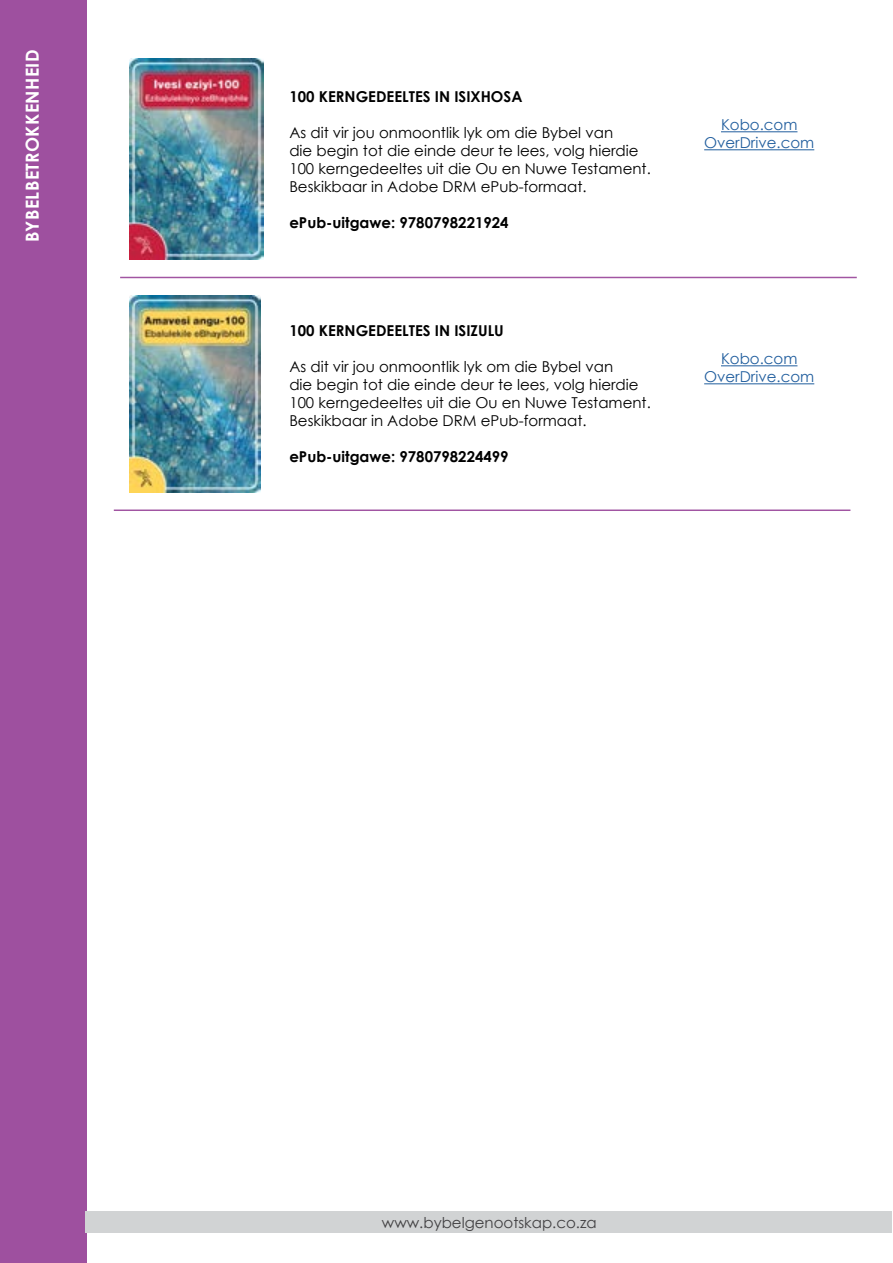
<style>
.page{position:relative;width:893px;height:1263px;background:#fff}
.page>*{position:absolute;margin:0;border:0;box-sizing:border-box;transform-origin:0 0}
.t1{font:700 18px "Century Gothic";letter-spacing:.02em;color:#fff}
.t2{font:15px/18px "Century Gothic";color:#000}
.t3{font:700 15px "Century Gothic";color:#000}
.t4{font:15px/18px "Century Gothic";color:#215e9e;text-align:center}
.t5{font:15px "Century Gothic";color:#414042}
</style>
<div class="page">
<div style="left:0;top:0;width:86px;height:1263px;background:#9e509f"></div>
<div style="left:86px;top:1211px;width:806px;height:21px;background:#d1d3d4"></div>
<hr style="left:114px;top:509px;width:736px;height:2px;background:#9e509f">
<hr style="left:120px;top:277px;width:737px;height:1px;background:#9e509f">
<img style="left:129px;top:59px;width:135px;height:200px">
<img style="left:129px;top:295px;width:132px;height:197px">
<hr style="left:721px;top:131px;width:76px;height:1px;background:#215e9e">
<hr style="left:704px;top:149px;width:110px;height:1px;background:#215e9e">
<hr style="left:721px;top:365px;width:76px;height:1px;background:#215e9e">
<hr style="left:704px;top:383px;width:110px;height:1px;background:#215e9e">
<p class="t1" style="left:19px;top:242px;width:194px;rotate:-90deg">BYBELBETROKKENHEID</p>
<p class="t3" style="left:289px;top:85px;width:235px">100 KERNGEDEELTES IN ISIXHOSA</p>
<p class="t2" style="left:289px;top:123px;width:363px">As dit vir jou onmoontlik lyk om die Bybel van<br>die begin tot die einde deur te lees, volg hierdie 100 kerngedeeltes uit die Ou en Nuwe Testament.<br>Beskikbaar in Adobe DRM ePub-formaat.</p>
<p class="t3" style="left:289px;top:211px;width:221px">ePub-uitgawe: 9780798221924</p>
<p class="t3" style="left:289px;top:320px;width:216px">100 KERNGEDEELTES IN ISIZULU</p>
<p class="t2" style="left:289px;top:358px;width:363px">As dit vir jou onmoontlik lyk om die Bybel van<br>die begin tot die einde deur te lees, volg hierdie 100 kerngedeeltes uit die Ou en Nuwe Testament.<br>Beskikbaar in Adobe DRM ePub-formaat.</p>
<p class="t3" style="left:289px;top:446px;width:221px">ePub-uitgawe: 9780798224499</p>
<p class="t4" style="left:704px;top:116px;width:112px">Kobo.com<br>OverDrive.com</p>
<p class="t4" style="left:704px;top:350px;width:112px">Kobo.com<br>OverDrive.com</p>
<p class="t5" style="left:382px;top:1212px;width:216px">www.bybelgenootskap.co.za</p>
</div>
